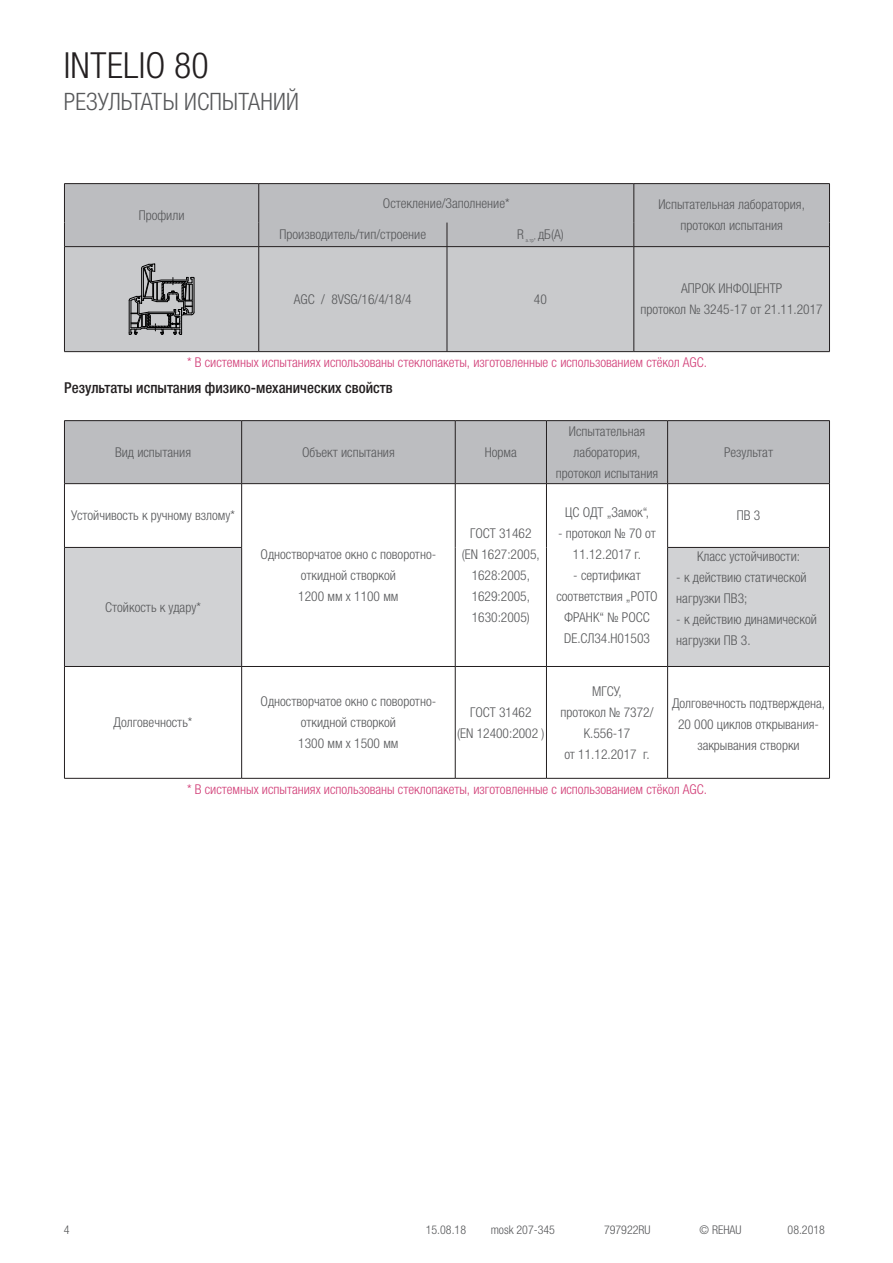
<style>
.page{position:relative;width:893px;height:1263px;background:#fff}
.page>*{position:absolute;margin:0;border:0;box-sizing:border-box;transform-origin:0 0}
.t1{font:300 condensed 36px "Helvetica Neue LTW1 G";letter-spacing:.005em;color:#231f20}
.t2{font:300 condensed 24px "Helvetica Neue LTW1 G";letter-spacing:.005em;color:#57585a}
.Überschrift_Inhaltsv{font:500 condensed 15px "Helvetica Neue LTW1 G";color:#231f20}
.Tabelle_zentriert_9p{font:300 condensed 13.5px/21px "Helvetica Neue LTW1 G";color:#57585a;text-align:center}
.Hervorhebung_67_zent{font:300 condensed 13.5px/21px "Helvetica Neue LTW1 G";color:#57585a;text-align:center}
.Tabelle_zentriert_9p-2{font:300 condensed 13.5px "Helvetica Neue LTW1 G";color:#d13c76}
.Tabelle_links_9pt{font:300 condensed 13.5px/21px "Helvetica Neue LTW1 G";color:#57585a}
.Fußzeile_mittig{font:300 condensed 12px "Helvetica Neue LTW1 G";color:#57585a}
.s1{font-size:9px}
</style>
<div class="page">
<div style="left:65px;top:184px;width:764px;height:62px;background:#bcbdc0"></div>
<div style="left:65px;top:247px;width:764px;height:104px;background:#c9cacc"></div>
<hr style="left:64px;top:183px;width:195px;height:1px;background:#231f20">
<hr style="left:64px;top:184px;width:1px;height:39px;background:#231f20">
<hr style="left:259px;top:183px;width:188px;height:1px;background:#231f20">
<hr style="left:447px;top:183px;width:187px;height:1px;background:#231f20">
<svg style="left:64px;top:223px;width:1px;height:23px"></svg>
<hr style="left:64px;top:246px;width:195px;height:1px;background:#231f20">
<hr style="left:259px;top:246px;width:188px;height:1px;background:#231f20">
<hr style="left:258px;top:184px;width:1px;height:39px;background:#231f20">
<svg style="left:258px;top:223px;width:1px;height:23px"></svg>
<hr style="left:64px;top:247px;width:1px;height:104px;background:#231f20">
<hr style="left:64px;top:351px;width:195px;height:1px;background:#231f20">
<hr style="left:258px;top:247px;width:1px;height:104px;background:#231f20">
<hr style="left:447px;top:247px;width:1px;height:104px;background:#231f20">
<hr style="left:634px;top:247px;width:1px;height:104px;background:#231f20">
<hr style="left:829px;top:247px;width:1px;height:104px;background:#231f20">
<hr style="left:259px;top:351px;width:188px;height:1px;background:#231f20">
<hr style="left:447px;top:351px;width:187px;height:1px;background:#231f20">
<hr style="left:634px;top:351px;width:196px;height:1px;background:#231f20">
<hr style="left:634px;top:183px;width:196px;height:1px;background:#231f20">
<hr style="left:634px;top:184px;width:1px;height:39px;background:#231f20">
<hr style="left:829px;top:184px;width:1px;height:39px;background:#231f20">
<svg style="left:829px;top:223px;width:1px;height:23px"></svg>
<hr style="left:634px;top:246px;width:196px;height:1px;background:#231f20">
<svg style="left:447px;top:223px;width:1px;height:23px"></svg>
<svg style="left:634px;top:223px;width:1px;height:23px"></svg>
<hr style="left:447px;top:246px;width:187px;height:1px;background:#231f20">
<hr style="left:194px;top:278px;width:1px;height:34px;background:#000">
<svg style="left:129px;top:264px;width:65px;height:71px;background:#8b8c8d"></svg>
<div style="left:65px;top:421px;width:764px;height:62px;background:#bcbdc0"></div>
<svg style="left:65px;top:547px;width:764px;height:119px"></svg>
<hr style="left:64px;top:484px;width:1px;height:63px;background:#231f20">
<hr style="left:241px;top:484px;width:1px;height:63px;background:#231f20">
<hr style="left:455px;top:484px;width:1px;height:63px;background:#231f20">
<hr style="left:455px;top:547px;width:1px;height:119px;background:#231f20">
<hr style="left:546px;top:484px;width:1px;height:63px;background:#231f20">
<hr style="left:667px;top:484px;width:1px;height:63px;background:#231f20">
<hr style="left:546px;top:547px;width:1px;height:119px;background:#231f20">
<hr style="left:829px;top:484px;width:1px;height:63px;background:#231f20">
<hr style="left:64px;top:548px;width:1px;height:118px;background:#231f20">
<hr style="left:64px;top:667px;width:1px;height:111px;background:#231f20">
<hr style="left:64px;top:547px;width:178px;height:1px;background:#231f20">
<hr style="left:64px;top:666px;width:178px;height:1px;background:#231f20">
<hr style="left:64px;top:778px;width:178px;height:1px;background:#231f20">
<hr style="left:241px;top:548px;width:1px;height:118px;background:#231f20">
<hr style="left:241px;top:667px;width:1px;height:111px;background:#231f20">
<hr style="left:242px;top:666px;width:213px;height:1px;background:#231f20">
<hr style="left:242px;top:778px;width:213px;height:1px;background:#231f20">
<hr style="left:455px;top:667px;width:1px;height:111px;background:#231f20">
<hr style="left:455px;top:666px;width:91px;height:1px;background:#231f20">
<hr style="left:455px;top:778px;width:91px;height:1px;background:#231f20">
<hr style="left:667px;top:548px;width:1px;height:118px;background:#231f20">
<hr style="left:546px;top:667px;width:1px;height:111px;background:#231f20">
<hr style="left:667px;top:667px;width:1px;height:111px;background:#231f20">
<hr style="left:829px;top:548px;width:1px;height:118px;background:#231f20">
<hr style="left:829px;top:667px;width:1px;height:111px;background:#231f20">
<hr style="left:667px;top:547px;width:163px;height:1px;background:#231f20">
<hr style="left:546px;top:666px;width:122px;height:1px;background:#231f20">
<hr style="left:668px;top:666px;width:162px;height:1px;background:#231f20">
<hr style="left:546px;top:778px;width:122px;height:1px;background:#231f20">
<hr style="left:668px;top:778px;width:162px;height:1px;background:#231f20">
<hr style="left:64px;top:420px;width:178px;height:1px;background:#231f20">
<hr style="left:64px;top:421px;width:1px;height:62px;background:#231f20">
<hr style="left:242px;top:420px;width:213px;height:1px;background:#231f20">
<hr style="left:241px;top:421px;width:1px;height:62px;background:#231f20">
<hr style="left:455px;top:420px;width:91px;height:1px;background:#231f20">
<hr style="left:455px;top:421px;width:1px;height:62px;background:#231f20">
<hr style="left:546px;top:420px;width:122px;height:1px;background:#231f20">
<hr style="left:546px;top:421px;width:1px;height:62px;background:#231f20">
<hr style="left:668px;top:420px;width:162px;height:1px;background:#231f20">
<hr style="left:667px;top:421px;width:1px;height:62px;background:#231f20">
<hr style="left:829px;top:421px;width:1px;height:62px;background:#231f20">
<hr style="left:64px;top:483px;width:178px;height:1px;background:#231f20">
<hr style="left:242px;top:483px;width:213px;height:1px;background:#231f20">
<hr style="left:455px;top:483px;width:91px;height:1px;background:#231f20">
<hr style="left:546px;top:483px;width:122px;height:1px;background:#231f20">
<hr style="left:668px;top:483px;width:162px;height:1px;background:#231f20">
<h1 class="t1" style="left:64px;top:45px;width:147px">INTELIO 80</h1>
<h2 class="t2" style="left:64px;top:87px;width:237px">РЕЗУЛЬТАТЫ ИСПЫТАНИЙ</h2>
<p class="Hervorhebung_67_zent" style="left:139px;top:205px;width:47px">Профили</p>
<p class="Hervorhebung_67_zent" style="left:383px;top:193px;width:128px">Остекление/Заполнение*</p>
<p class="Hervorhebung_67_zent" style="left:658px;top:194px;width:148px">Испытательная лаборатория,</p>
<p class="Hervorhebung_67_zent" style="left:680px;top:215px;width:104px">протокол испытания</p>
<p class="Hervorhebung_67_zent" style="left:280px;top:224px;width:148px">Производитель/тип/строение</p>
<p class="Hervorhebung_67_zent" style="left:517px;top:224px;width:48px">R <sub>а.тр</sub><span class="s1">,</span> дБ(А)</p>
<p class="Tabelle_zentriert_9p" style="left:294px;top:289px;width:119px">AGC / 8VSG/16/4/18/4</p>
<p class="Tabelle_zentriert_9p" style="left:534px;top:289px;width:14px">40</p>
<p class="Tabelle_zentriert_9p" style="left:641px;top:278px;width:184px">АПРОК ИНФОЦЕНТР<br>протокол № 3245-17 от 21.11.2017</p>
<p class="Tabelle_zentriert_9p-2" style="left:187px;top:354px;width:521px">* В системных испытаниях использованы стеклопакеты, изготовленные с использованием стёкол AGC.</p>
<p class="Überschrift_Inhaltsv" style="left:64px;top:379px;width:330px">Результаты испытания физико-механических свойств</p>
<p class="Hervorhebung_67_zent" style="left:115px;top:442px;width:77px">Вид испытания</p>
<p class="Hervorhebung_67_zent" style="left:302px;top:442px;width:94px">Объект испытания</p>
<p class="Hervorhebung_67_zent" style="left:485px;top:442px;width:34px">Норма</p>
<p class="Hervorhebung_67_zent" style="left:569px;top:421px;width:78px">Испытательная лаборатория,</p>
<p class="Hervorhebung_67_zent" style="left:556px;top:463px;width:104px">протокол испытания</p>
<p class="Hervorhebung_67_zent" style="left:724px;top:442px;width:51px">Результат</p>
<p class="Tabelle_zentriert_9p" style="left:71px;top:505px;width:165px">Устойчивость к ручному взлому*</p>
<p class="Tabelle_zentriert_9p" style="left:105px;top:597px;width:97px">Стойкость к удару*</p>
<p class="Tabelle_zentriert_9p" style="left:261px;top:544px;width:177px">Одностворчатое окно с поворотно&shy;откидной створкой</p>
<p class="Tabelle_zentriert_9p" style="left:298px;top:586px;width:102px">1200 мм x 1100 мм</p>
<p class="Tabelle_zentriert_9p" style="left:462px;top:523px;width:79px">ГОСТ 31462 (EN 1627:2005,<br>1628:2005,<br>1629:2005,<br>1630:2005)</p>
<p class="Tabelle_zentriert_9p" style="left:565px;top:502px;width:85px">ЦС ОДТ „Замок“,</p>
<p class="Tabelle_zentriert_9p" style="left:558px;top:523px;width:99px">- протокол № 70 от<br>11.12.2017 г.</p>
<p class="Tabelle_zentriert_9p" style="left:556px;top:565px;width:103px">- сертификат соответствия „РОТО<br>ФРАНК“ № РОСС<br>DE.СЛ34.Н01503</p>
<p class="Tabelle_zentriert_9p" style="left:737px;top:505px;width:25px">ПВ 3</p>
<p class="Tabelle_zentriert_9p" style="left:697px;top:546px;width:105px">Класс устойчивости:</p>
<p class="Tabelle_links_9pt" style="left:676px;top:567px;width:132px">- к действию статической нагрузки ПВ3;</p>
<p class="Tabelle_links_9pt" style="left:676px;top:609px;width:142px">- к действию динамической нагрузки ПВ 3.</p>
<p class="Tabelle_zentriert_9p" style="left:592px;top:680px;width:31px">МГСУ,</p>
<p class="Tabelle_zentriert_9p" style="left:561px;top:701px;width:94px">протокол № 7372/<br>К.556-17</p>
<p class="Tabelle_zentriert_9p" style="left:564px;top:743px;width:87px">от 11.12.2017 г.</p>
<p class="Tabelle_zentriert_9p" style="left:261px;top:691px;width:177px">Одностворчатое окно с поворотно&shy;откидной створкой</p>
<p class="Tabelle_zentriert_9p" style="left:298px;top:733px;width:102px">1300 мм x 1500 мм</p>
<p class="Tabelle_zentriert_9p" style="left:672px;top:693px;width:154px">Долговечность подтверждена,<br>20 000 циклов открывания&shy;закрывания створки</p>
<p class="Tabelle_zentriert_9p-2" style="left:187px;top:781px;width:521px">* В системных испытаниях использованы стеклопакеты, изготовленные с использованием стёкол AGC.</p>
<p class="Tabelle_zentriert_9p" style="left:470px;top:701px;width:63px">ГОСТ 31462</p>
<p class="Tabelle_zentriert_9p" style="left:457px;top:722px;width:89px">(EN 12400:2002 )</p>
<p class="Tabelle_zentriert_9p" style="left:114px;top:712px;width:80px">Долговечность*</p>
<p class="Fußzeile_mittig" style="left:64px;top:1222px;width:7px">4</p>
<p class="Fußzeile_mittig" style="left:426px;top:1222px;width:42px">15.08.18</p>
<p class="Fußzeile_mittig" style="left:491px;top:1222px;width:66px">mosk 207-345</p>
<p class="Fußzeile_mittig" style="left:604px;top:1222px;width:48px">797922RU</p>
<p class="Fußzeile_mittig" style="left:699px;top:1222px;width:43px">© REHAU</p>
<p class="Fußzeile_mittig" style="left:788px;top:1222px;width:39px">08.2018</p>
</div>
